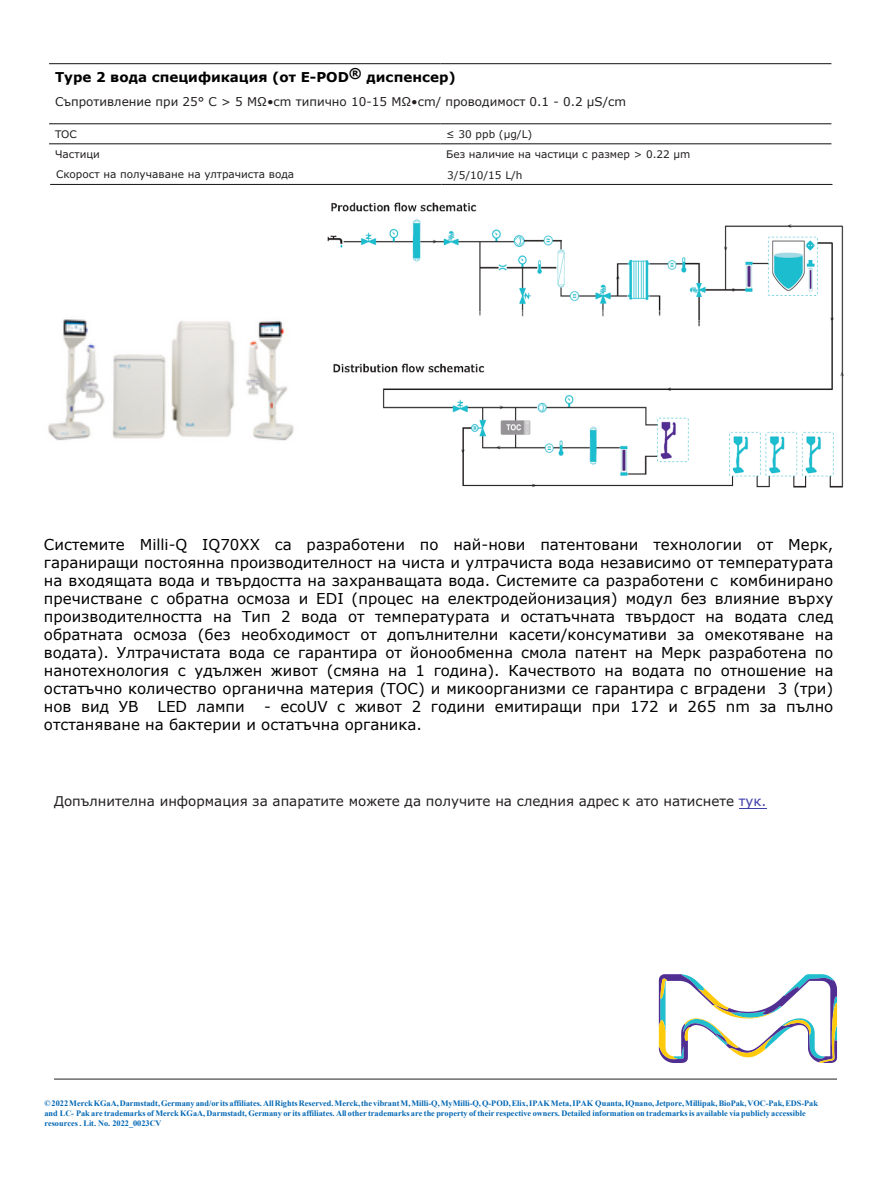
<style>
.page{position:relative;width:891px;height:1188px;background:#fff}
.page>*{position:absolute;margin:0;border:0;box-sizing:border-box;transform-origin:0 0}
.t1{font:15px/18px "Verdana";color:#000;text-align:justify}
.Contact_7_9{font:13.5px "Verdana Pro";color:#231f20}
.t2{font:700 13.5px "Verdana";color:#000}
.t3{font:12px "Verdana";color:#231f20}
.t4{font:10.5px "Verdana Pro";color:#231f20}
.t5{font:10.5px "Verdana";color:#231f20}
.t6{font:700 8.25px/9.9px "Times New Roman";color:#0066b3}
.s1{font-family:"Verdana"}
.s2{font-family:"Verdana Pro"}
.s3{font-family:"Verdana";color:#4040aa}
</style>
<div class="page">
<svg style="left:659px;top:974px;width:178px;height:89px"></svg>
<hr style="left:54px;top:1079px;width:783px;height:1px;background:#231f20">
<hr style="left:49px;top:123px;width:391px;height:1px;background:#231f20">
<hr style="left:440px;top:123px;width:391px;height:1px;background:#231f20">
<hr style="left:49px;top:143px;width:391px;height:1px;background:#231f20">
<hr style="left:440px;top:143px;width:391px;height:1px;background:#231f20">
<hr style="left:50px;top:184px;width:391px;height:1px;background:#231f20">
<hr style="left:441px;top:184px;width:391px;height:1px;background:#231f20">
<hr style="left:49px;top:63px;width:391px;height:1px;background:#231f20">
<hr style="left:440px;top:63px;width:391px;height:1px;background:#231f20">
<img style="left:327px;top:203px;width:517px;height:285px">
<img style="left:48px;top:319px;width:246px;height:122px">
<svg style="left:739px;top:808px;width:27px;height:1px"></svg>
<p class="t2" style="left:55px;top:68px;width:402px">Type 2 вода спецификация (от E-POD® диспенсер)</p>
<p class="t3" style="left:55px;top:93px;width:573px">Съпротивление при 25° C &gt; 5 MΩ•cm типично 10-15 MΩ•cm/ проводимост 0.1 - 0.2 μS/cm</p>
<p class="t4" style="left:55px;top:127px;width:23px">TOC</p>
<p class="t4" style="left:446px;top:128px;width:88px">≤ <span class="s1">30</span> ppb (µg/L)</p>
<p class="t4" style="left:55px;top:147px;width:46px">Частици</p>
<p class="t4" style="left:446px;top:147px;width:246px">Без наличие на частици с размер &gt; 0.22 µm</p>
<p class="t4" style="left:56px;top:168px;width:240px">Скорост на получаване на ултрачиста вода</p>
<p class="t5" style="left:447px;top:168px;width:77px">3/5/10/15 <span class="s2">L/</span>h</p>
<p class="t1" style="left:44px;top:536px;width:791px">Системите Milli-Q IQ70XX са разработени по най-нови патентовани технологии от Мерк, гараниращи постоянна производителност на чиста и ултрачиста вода независимо от температурата на входящата вода и твърдостта на захранващата вода. Системите са разработени с комбинирано пречистване с обратна осмоза и EDI (процес на електродейонизация) модул без влияние върху производителността на Тип 2 вода от температурата и остатъчната твърдост на водата след обратната осмоза (без необходимост от допълнителни касети/консумативи за омекотяване на водата). Ултрачистата вода се гарантира от йонообменна смола патент на Мерк разработена по нанотехнология с удължен живот (смяна на 1 година). Качеството на водата по отношение на остатъчно количество органична материя (ТОС) и микоорганизми се гарантира с вградени 3 (три) нов вид УВ</p>
<p class="t1" style="left:44px;top:698px;width:791px;text-indent:220px">- ecoUV с живот 2 години емитиращи при 172 и 265 nm за пълно отстаняване на бактерии и остатъчна органика.</p>
<p class="t1" style="left:158px;top:698px;width:89px">LED лампи</p>
<p class="Contact_7_9" style="left:54px;top:793px;width:714px">Допълнителна информация за апаратите можете да получите на следния адрес <span class="s1">к ато натиснете</span> <span class="s3">тук.</span></p>
<p class="t6" style="left:44px;top:1098px;width:775px">© 2022 Merck KGaA, Darmstadt, Germany and/or its affiliates. All Rights Reserved. Merck, the vibrant M,Milli-Q,MyMilli-Q,Q-POD, Elix, IPAK Meta, IPAK Quanta, IQnano, Jetpore, Millipak, BioPak, VOC-Pak, EDS-Pak and LC- Pak are trademarks of Merck KGaA, Darmstadt, Germany or its affiliates. All other trademarks are the property of their respective owners. Detailed information on trademarks is available via publicly accessible resources . Lit. No. 2022_0023CV</p>
</div>
